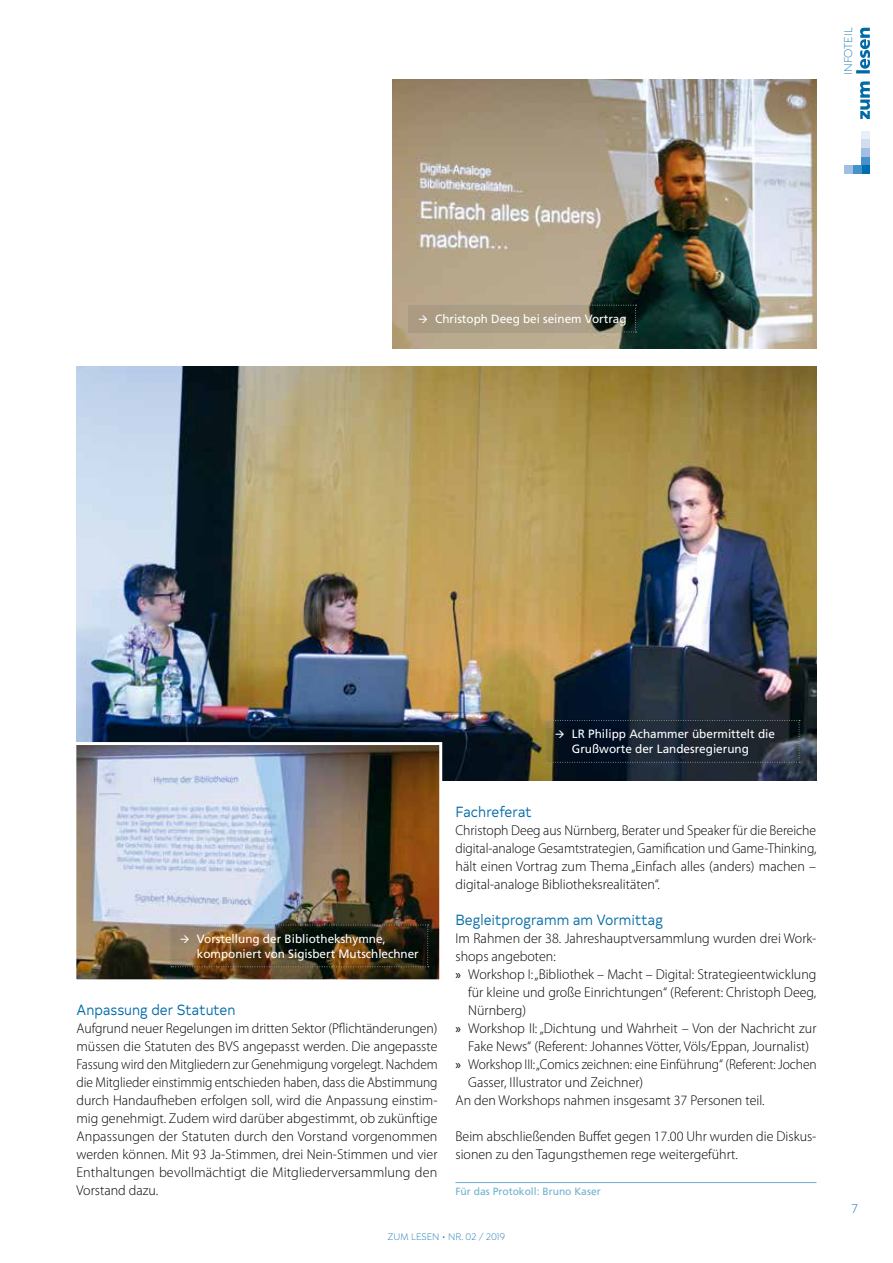
<style>
.page{position:relative;width:893px;height:1263px;background:#fff}
.page>*{position:absolute;margin:0;border:0;box-sizing:border-box;transform-origin:0 0}
.t1{font:14.7px "Typold Book 500";color:#006aa7;scale:.9 1}
.t2{font:300 14.25px/18px "Myriad Pro";color:#000;text-align:justify}
.t3{font:300 14.25px/18px "Myriad Pro";color:#000;text-align:justify;scale:.96 1}
.t4{font:300 14.25px "Myriad Pro";color:#000;scale:.95 1}
.t5{font:300 13.5px "Isidora";color:#006aa7}
.t6{font:12px/15px "Frutiger";color:#fff}
.t7{font:300 12px "Isidora";color:#006aa7}
.t8{font:10.5px "Frutiger";color:#6eb1d0}
.t9{font:300 10.2px "Isidora";color:#006aa7}
.s1{font-weight:400;font-size:13.5px}
</style>
<div class="page">
<img style="left:77px;top:367px;width:739px;height:414px">
<img style="left:392px;top:79px;width:424px;height:270px">
<svg style="left:546px;top:720px;width:254px;height:43px"></svg>
<svg style="left:409px;top:305px;width:228px;height:28px"></svg>
<hr style="left:455px;top:1182px;width:361px;height:1px;background:#6eb1d0">
<img style="left:77px;top:746px;width:361px;height:232px">
<div style="left:73px;top:742px;width:369px;height:240px;border:3px solid #fff"></div>
<img style="left:171px;top:925px;width:258px;height:42px">
<svg style="left:856px;top:28px;width:14px;height:91px"></svg>
<div style="left:861px;top:131px;width:9px;height:9px;background:#e8eff8"></div>
<div style="left:861px;top:165px;width:9px;height:9px;background:#006db1"></div>
<div style="left:861px;top:157px;width:9px;height:8px;background:#4592ca"></div>
<div style="left:853px;top:165px;width:8px;height:9px;background:#4592ca"></div>
<div style="left:861px;top:148px;width:9px;height:9px;background:#a1bfe1"></div>
<div style="left:844px;top:165px;width:9px;height:9px;background:#a1bfe1"></div>
<div style="left:861px;top:140px;width:9px;height:8px;background:#d2ddef"></div>
<p class="t6" style="left:418px;top:311px;width:210px">→ Christoph Deeg bei seinem Vortrag</p>
<p class="t7" style="left:842px;top:75px;width:48px;rotate:-90deg">INFOTEIL</p>
<p class="t6" style="left:572px;top:727px;width:205px;text-indent:-17px">→ LR Philipp Achammer übermittelt die<br>Grußworte der Landesregierung</p>
<p class="t6" style="left:197px;top:931px;width:223px;text-indent:-17px">→ Vorstellung der Bibliothekshymne, komponiert von Sigisbert Mutschlechner</p>
<p class="t1" style="left:77px;top:998px;width:178px">Anpassung der Statuten</p>
<p class="t2" style="left:77px;top:1019px;width:363px">Aufgrund neuer Regelungen im dritten Sektor (Pflichtänderungen) müssen die Statuten des BVS angepasst werden. Die angepasste Fassung wird den Mitgliedern zur Genehmigung vorgelegt. Nachdem die Mitglieder einstimmig entschieden haben, dass die Abstimmung durch Handaufheben erfolgen soll, wird die Anpassung einstim&shy;mig genehmigt. Zudem wird darüber abgestimmt, ob zukünftige Anpassungen der Statuten durch den Vorstand vorgenommen werden können. Mit 93 Ja-Stimmen, drei Nein-Stimmen und vier Enthaltungen bevollmächtigt die Mitgliederversammlung den Vorstand dazu.</p>
<p class="t1" style="left:455px;top:800px;width:86px">Fachreferat</p>
<p class="t3" style="left:455px;top:821px;width:377px">Christoph Deeg aus Nürnberg, Berater und Speaker für die Bereiche digital-analoge Gesamtstrategien, Gamification und Game-Thinking, hält einen Vortrag zum Thema „Einfach alles (anders) machen – digital-analoge Bibliotheksrealitäten“.</p>
<p class="t1" style="left:455px;top:908px;width:232px">Begleitprogramm am Vormittag</p>
<p class="t2" style="left:455px;top:929px;width:362px">Im Rahmen der 38. Jahreshauptversammlung wurden drei Work-</p>
<p class="t2" style="left:455px;top:947px;width:102px">shops angeboten:</p>
<p class="t2" style="left:455px;top:965px;width:362px"><span class="s1">»</span> Workshop I: „Bibliothek – Macht – Digital: Strategieentwicklung</p>
<p class="t2" style="left:468px;top:983px;width:350px">für kleine und große Einrichtungen“ (Referent: Christoph Deeg,</p>
<p class="t2" style="left:468px;top:1001px;width:59px">Nürnberg)</p>
<p class="t2" style="left:455px;top:1019px;width:363px"><span class="s1">»</span> Workshop II: „Dichtung und Wahrheit – Von der Nachricht zur</p>
<p class="t2" style="left:468px;top:1037px;width:343px">Fake News“ (Referent: Johannes Vötter, Völs/Eppan, Journalist)</p>
<p class="t4" style="left:455px;top:1055px;width:382px"><span class="s1">»</span> Workshop III: „Comics zeichnen: eine Einführung“ (Referent: Jochen</p>
<p class="t2" style="left:468px;top:1073px;width:177px">Gasser, Illustrator und Zeichner)</p>
<p class="t2" style="left:455px;top:1091px;width:311px">An den Workshops nahmen insgesamt 37 Personen teil.</p>
<p class="t2" style="left:455px;top:1127px;width:362px">Beim abschließenden Buffet gegen 17.00 Uhr wurden die Diskus&shy;sionen zu den Tagungsthemen rege weitergeführt.</p>
<p class="t8" style="left:455px;top:1185px;width:147px">Für das Protokoll: Bruno Kaser</p>
<p class="t9" style="left:388px;top:1231px;width:119px">ZUM LESEN • NR. 02 / 2019</p>
<p class="t5" style="left:852px;top:1201px;width:7px">7</p>
</div>
